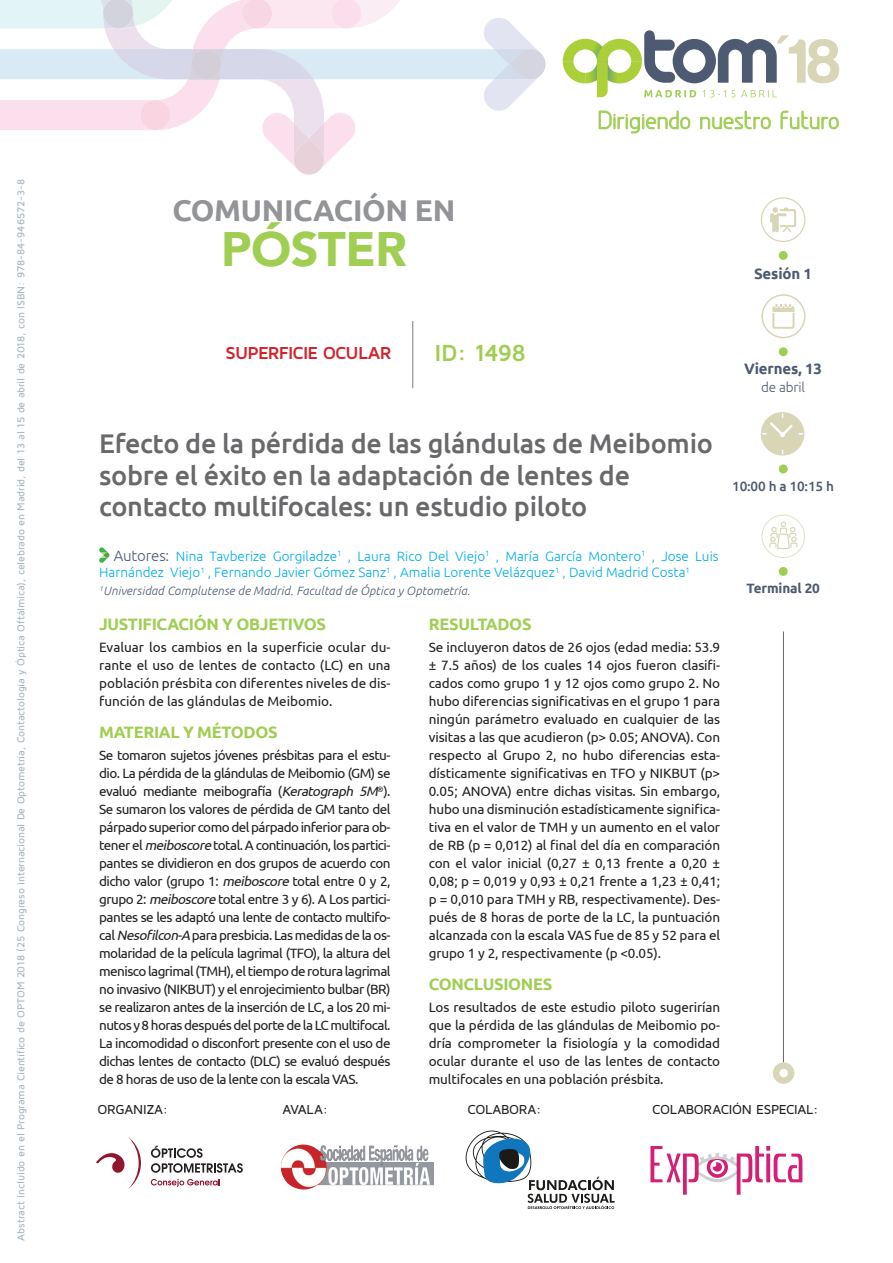
<style>
.page{position:relative;width:893px;height:1263px;background:#fff}
.page>*{position:absolute;margin:0;border:0;box-sizing:border-box;transform-origin:0 0}
.t1{font:900 48.3px "Avenir";letter-spacing:-.01em;color:#a0ce53}
.t2{font:700 30px "Ubuntu";letter-spacing:-.01em;color:#929497}
.t3{font:500 27px/31.5px "Ubuntu";letter-spacing:-.01em;color:#69696c}
.t4{font:700 24.15px "Maven Pro";letter-spacing:-.04em;color:#a0ce53}
.t5{font:23.4px "Greyscale Basic";color:#a0ce53}
.t6{font:700 18px "Maven Pro";letter-spacing:-.045em;color:#d1232a}
.t7{font:700 16.5px "Ubuntu";letter-spacing:-.02em;color:#a0ce53}
.t8{font:700 15px "Ubuntu";color:#4e5a71}
.t9{font:13.5px/18px "Ubuntu";letter-spacing:-.01em;color:#231f20;text-align:justify}
.t10{font:300 13.5px/16.5px "Ubuntu";color:#00aee8}
.t11{font:500 13.5px "Maven Pro";letter-spacing:-.025em;color:#231f20}
.t12{font:500 13.5px "Ubuntu";letter-spacing:-.01em;color:#4e5a71}
.t13{font:700 13.5px "Ubuntu";color:#4e5a71}
.t14{font:300 13.5px "Ubuntu";letter-spacing:-.01em;color:#4e5a71}
.t15{font:italic 300 12px "Ubuntu";letter-spacing:.01em;color:#4e5a71}
.t16{font:500 10.5px "Maven Pro";letter-spacing:-.015em;color:#a5b4be}
.s1{font-size:15px;color:#4e5a71}
.s2{font-style:italic}
</style>
<div class="page">
<svg style="left:563px;top:30px;width:276px;height:67px"></svg>
<svg style="left:599px;top:111px;width:91px;height:22px"></svg>
<svg style="left:700px;top:111px;width:71px;height:18px"></svg>
<svg style="left:781px;top:111px;width:58px;height:18px"></svg>
<svg style="left:0;top:0;width:545px;height:175px"></svg>
<div style="left:761px;top:294px;width:44px;height:44px;border:2px solid #d9d6b7;border-radius:50%"></div>
<div style="left:779px;top:347px;width:9px;height:9px;background:#a0ce53;border-radius:50%"></div>
<div style="left:779px;top:251px;width:9px;height:9px;background:#a0ce53;border-radius:50%"></div>
<svg style="left:772px;top:304px;width:22px;height:25px"></svg>
<div style="left:779px;top:567px;width:9px;height:9px;background:#a0ce53;border-radius:50%"></div>
<div style="left:762px;top:515px;width:43px;height:43px;border:1px solid #dfe2c7;border-radius:50%"></div>
<svg style="left:769px;top:521px;width:28px;height:28px"></svg>
<div style="left:779px;top:464px;width:9px;height:9px;background:#a0ce53;border-radius:50%"></div>
<svg style="left:761px;top:412px;width:43px;height:44px"></svg>
<hr style="left:783px;top:631px;width:1px;height:431px;background:#69696c">
<svg style="left:761px;top:197px;width:44px;height:45px"></svg>
<div style="left:773px;top:1062px;width:21px;height:22px;background:#d9d6b7;border-radius:50%"></div>
<div style="left:779px;top:1069px;width:9px;height:8px;background:#fff;border-radius:50%"></div>
<hr style="left:412px;top:321px;width:1px;height:67px;background:#7a8086">
<svg style="left:151px;top:1145px;width:92px;height:28px"></svg>
<svg style="left:151px;top:1179px;width:69px;height:8px"></svg>
<svg style="left:96px;top:1137px;width:45px;height:52px"></svg>
<img style="left:281px;top:1144px;width:153px;height:46px">
<svg style="left:466px;top:1130px;width:149px;height:79px"></svg>
<svg style="left:650px;top:1146px;width:152px;height:49px"></svg>
<svg style="left:99px;top:547px;width:10px;height:16px"></svg>
<p class="t16" style="left:14px;top:1240px;width:1063px;rotate:-90deg">ABSTRACT INCLUIDO EN EL PROGRAMA CIENTÍFICO DE OPTOM 2018 (25 CONGRESO INTERNACIONAL DE OPTOMETRÍA, CONTACTOLOGÍA Y ÓPTICA OFTÁLMICA), CELEBRADO EN MADRID, DEL 13 AL 15 DE ABRIL DE 2018, CON ISBN: 978-84-946572-3-8</p>
<h2 class="t2" style="left:172px;top:192px;width:262px">COMUNICACIÓN EN</h2>
<h1 class="t1" style="left:221px;top:208px;width:187px">PÓSTER</h1>
<h3 class="t6" style="left:226px;top:341px;width:167px">SUPERFICI E OCULAR</h3>
<h3 class="t4" style="left:434px;top:337px;width:93px">ID: 1498</h3>
<h3 class="t5" style="left:597px;top:106px;width:244px">Dirigiendo nuestro futuro</h3>
<p class="t8" style="left:754px;top:264px;width:60px">SESIÓN 1</p>
<p class="t8" style="left:744px;top:360px;width:79px">VIERNES, 13</p>
<p class="t14" style="left:761px;top:379px;width:45px">de abril</p>
<h3 class="t3" style="left:99px;top:427px;width:615px">Efecto de la pérdida de las glándulas de Meibomio sobre el éxito en la adaptación de lentes de contacto multifocales: un estudio piloto</h3>
<p class="t10" style="left:99px;top:547px;width:621px;text-indent:15px"><span class="s1">Autores:</span> Nina Tavberize Gorgiladze<sup>1</sup> , Laura Rico Del Viejo<sup>1</sup> , María García Montero<sup>1</sup> , Jose Luis<br>Harnández Viejo<sup>1</sup> , Fernando Javier Gómez Sanz<sup>1</sup> , Amalia Lorente Velázquez<sup>1</sup> , David Madrid Costa<sup>1</sup></p>
<p class="t15" style="left:99px;top:583px;width:372px"><sup>1</sup>Universidad Complutense de Madrid. Facultad de Óptica y Optometría.</p>
<p class="t7" style="left:99px;top:614px;width:228px">JUSTIFICACIÓN Y OBJETIVOS</p>
<p class="t9" style="left:99px;top:638px;width:293px">Evaluar los cambios en la superficie ocular du&shy;rante el uso de lentes de contacto (LC) en una población présbita con diferentes niveles de dis&shy;función de las glándulas de Meibomio.</p>
<p class="t7" style="left:99px;top:722px;width:180px">MATERIAL Y MÉTODOS</p>
<p class="t9" style="left:99px;top:746px;width:293px">Se tomaron sujetos jóvenes présbitas para el estu&shy;dio. La pérdida de la glándulas de Meibomio (GM) se evaluó mediante meibografía (<span class="s2">Keratograph 5M</span><sup>®</sup>).<br>Se sumaron los valores de pérdida de GM tanto del párpado superior como del párpado inferior para ob&shy;tener el <span class="s2">meiboscore</span> total. A continuación, los partici&shy;pantes se dividieron en dos grupos de acuerdo con dicho valor (grupo 1: <span class="s2">meiboscore</span> total entre 0 y 2, grupo 2: <span class="s2">meiboscore</span> total entre 3 y 6). A Los partici&shy;pantes se les adaptó una lente de contacto multifo&shy;cal <span class="s2">Nesofilcon-A</span> para presbicia. Las medidas de la os&shy;molaridad de la película lagrimal (TFO), la altura del menisco lagrimal (TMH), el tiempo de rotura lagrimal no invasivo (NIKBUT) y el enrojecimiento bulbar (BR) se realizaron antes de la inserción de LC, a los 20 mi&shy;nutos y 8 horas después del porte de la LC multifocal.<br>La incomodidad o disconfort presente con el uso de dichas lentes de contacto (DLC) se evaluó después de 8 horas de uso de la lente con la escala VAS.</p>
<p class="t7" style="left:429px;top:614px;width:104px">RESULTADOS</p>
<p class="t9" style="left:429px;top:638px;width:293px">Se incluyeron datos de 26 ojos (edad media: 53.9 ± 7.5 años) de los cuales 14 ojos fueron clasifi&shy;cados como grupo 1 y 12 ojos como grupo 2. No hubo diferencias significativas en el grupo 1 para ningún parámetro evaluado en cualquier de las visitas a las que acudieron (p&gt; 0.05; ANOVA). Con respecto al Grupo 2, no hubo diferencias esta&shy;dísticamente significativas en TFO y NIKBUT (p&gt; 0.05; ANOVA) entre dichas visitas. Sin embargo, hubo una disminución estadísticamente significa&shy;tiva en el valor de TMH y un aumento en el valor de RB (p = 0,012) al final del día en comparación con el valor inicial (0,27 ± 0,13 frente a 0,20 ± 0,08; p = 0,019 y 0,93 ± 0,21 frente a 1,23 ± 0,41; p = 0,010 para TMH y RB, respectivamente). Des&shy;pués de 8 horas de porte de la LC, la puntuación alcanzada con la escala VAS fue de 85 y 52 para el grupo 1 y 2, respectivamente (p &lt;0.05).</p>
<p class="t7" style="left:429px;top:974px;width:125px">CONCLUSIONES</p>
<p class="t9" style="left:429px;top:998px;width:293px">Los resultados de este estudio piloto sugerirían que la pérdida de las glándulas de Meibomio po&shy;dría comprometer la fisiología y la comodidad ocular durante el uso de las lentes de contacto multifocales en una población présbita.</p>
<p class="t12" style="left:732px;top:478px;width:103px">10:00 h a 10:15 h</p>
<p class="t13" style="left:747px;top:580px;width:75px">TERMINAL 20</p>
<p class="t11" style="left:98px;top:1101px;width:72px">ORGANIZA:</p>
<p class="t11" style="left:282px;top:1101px;width:47px">AVALA:</p>
<p class="t11" style="left:467px;top:1101px;width:76px">COLABORA:</p>
<p class="t11" style="left:652px;top:1101px;width:10px">COLABORACIÓN</p>
<p class="t11" style="left:756px;top:1101px;width:38px">ESPECIAL</p>
<p class="t11" style="left:813px;top:1101px;width:7px">:</p>
</div>
